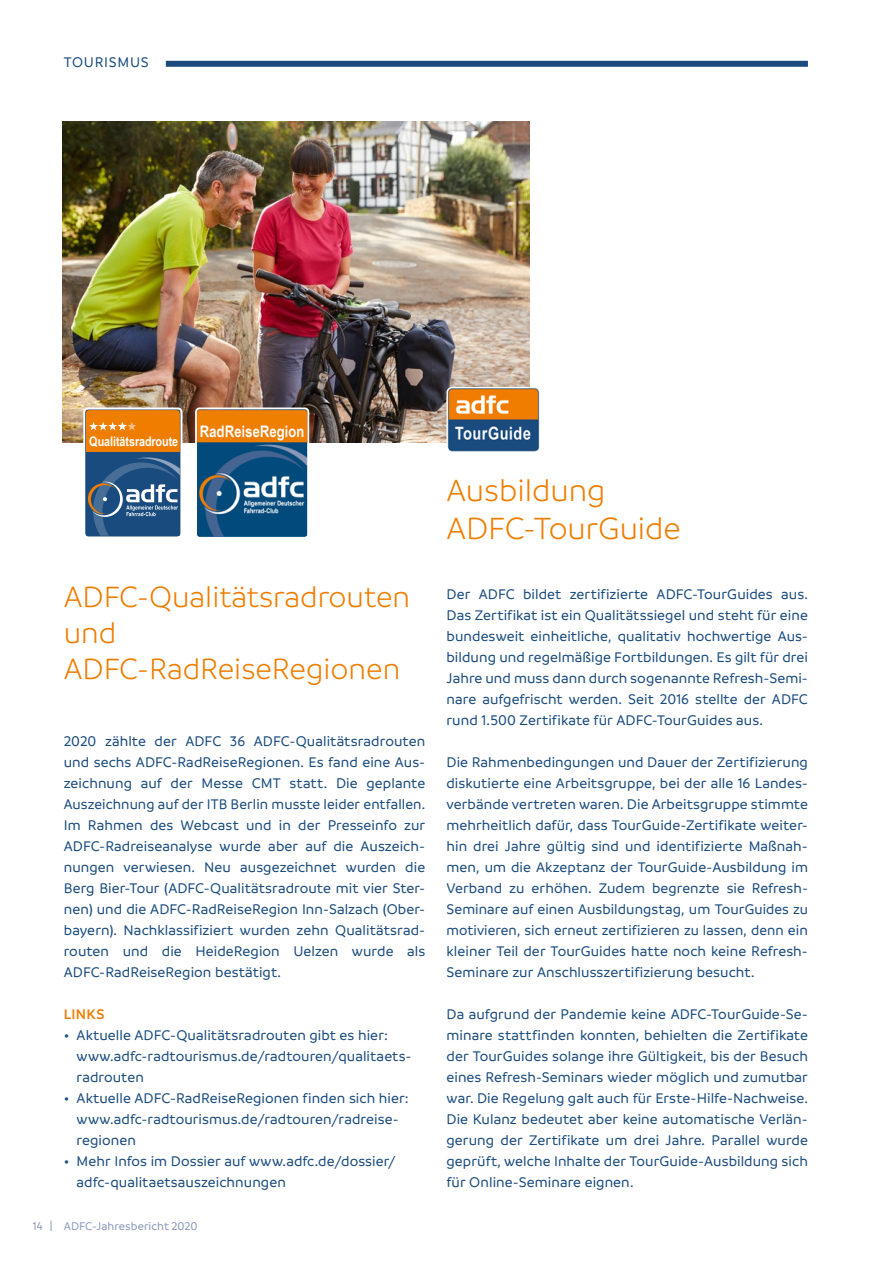
<style>
.page{position:relative;width:893px;height:1263px;background:#fff}
.page>*{position:absolute;margin:0;border:0;box-sizing:border-box;transform-origin:0 0}
.t1{font:300 33px/37.5px "Branding";color:#ef7d00}
.t2{font:300 31.5px/36px "Branding";color:#ef7d00}
.t3{font:500 15px/21px "Branding";letter-spacing:.005em;color:#1a4b7e;text-align:justify}
.t4{font:500 15px "Branding";letter-spacing:.05em;color:#1a4b7e}
.t5{font:600 15px "Branding";letter-spacing:.025em;color:#ef7d00}
.t6{font:700 13.2px "Arial Narrow";letter-spacing:-.005em;color:#fff}
.t7{font:500 12px "Branding";letter-spacing:.005em;color:#8a98ba}
</style>
<div class="page">
<img style="left:63px;top:121px;width:466px;height:321px">
<svg style="left:86px;top:411px;width:93px;height:125px"></svg>
<div style="left:85px;top:409px;width:96px;height:127px;border:1px solid #1a4b7e;border-radius:4px"></div>
<div style="left:83px;top:407px;width:99px;height:132px;border:2px solid #fff;border-radius:3px"></div>
<img style="left:198px;top:410px;width:108px;height:126px">
<div style="left:195px;top:407px;width:114px;height:132px;border:2px solid #fff;border-radius:3px"></div>
<img style="left:446px;top:387px;width:94px;height:65px">
<div style="left:166px;top:61px;width:642px;height:6px;background:#1a4b7e"></div>
<p class="t4" style="left:64px;top:55px;width:86px">TOURISMUS</p>
<p class="t7" style="left:33px;top:1219px;width:11px">14</p>
<p class="t6" style="left:89px;top:434px;width:90px">Qualitätsradroute</p>
<h2 class="t2" style="left:64px;top:579px;width:348px">ADFC-Qualitätsradrouten und<br>ADFC-RadReiseRegionen</h2>
<p class="t3" style="left:64px;top:731px;width:363px">2020 zählte der ADFC 36 ADFC-Qualitätsradrouten und sechs ADFC-RadReiseRegionen. Es fand eine Aus&shy;zeichnung auf der Messe CMT statt. Die geplante Auszeichnung auf der ITB Berlin musste leider entfallen.<br>Im Rahmen des Webcast und in der Presseinfo zur ADFC-Radreiseanalyse wurde aber auf die Auszeich&shy;nungen verwiesen. Neu ausgezeichnet wurden die Berg Bier-Tour (ADFC-Qualitätsradroute mit vier Ster&shy;nen) und die ADFC-RadReiseRegion Inn-Salzach (Ober&shy;bayern). Nachklassifiziert wurden zehn Qualitätsrad&shy;routen und die HeideRegion Uelzen wurde als ADFC-RadReiseRegion bestätigt.</p>
<p class="t5" style="left:64px;top:1006px;width:42px">LINKS</p>
<p class="t3" style="left:77px;top:1025px;width:337px;text-align:left;text-indent:-13px">• Aktuelle ADFC-Qualitätsradrouten gibt es hier: www.adfc-radtourismus.de/radtouren/qualitaets&shy;radrouten</p>
<p class="t3" style="left:77px;top:1088px;width:334px;text-align:left;text-indent:-13px">• Aktuelle ADFC-RadReiseRegionen finden sich hier: www.adfc-radtourismus.de/radtouren/radreise&shy;regionen</p>
<p class="t3" style="left:77px;top:1151px;width:321px;text-indent:-13px">• Mehr Infos im Dossier auf www.adfc.de/dossier/ adfc-qualitaetsauszeichnungen</p>
<p class="t7" style="left:64px;top:1219px;width:135px">ADFC-Jahresbericht 2020</p>
<h1 class="t1" style="left:446px;top:472px;width:236px">Ausbildung<br>ADFC-TourGuide</h1>
<p class="t3" style="left:446px;top:584px;width:363px">Der ADFC bildet zertifizierte ADFC-TourGuides aus.<br>Das Zertifikat ist ein Qualitätssiegel und steht für eine bundesweit einheitliche, qualitativ hochwertige Aus&shy;bildung und regelmäßige Fortbildungen. Es gilt für drei Jahre und muss dann durch sogenannte Refresh-Semi&shy;nare aufgefrischt werden. Seit 2016 stellte der ADFC rund 1.500 Zertifikate für ADFC-TourGuides aus.</p>
<p class="t3" style="left:446px;top:752px;width:363px">Die Rahmenbedingungen und Dauer der Zertifizierung diskutierte eine Arbeitsgruppe, bei der alle 16 Landes&shy;verbände vertreten waren. Die Arbeitsgruppe stimmte mehrheitlich dafür, dass TourGuide-Zertifikate weiter&shy;hin drei Jahre gültig sind und identifizierte Maßnah&shy;men, um die Akzeptanz der TourGuide-Ausbildung im Verband zu erhöhen. Zudem begrenzte sie Refresh-Seminare auf einen Ausbildungstag, um TourGuides zu motivieren, sich erneut zertifizieren zu lassen, denn ein kleiner Teil der TourGuides hatte noch keine Refresh-Seminare zur Anschlusszertifizierung besucht.</p>
<p class="t3" style="left:446px;top:1004px;width:363px">Da aufgrund der Pandemie keine ADFC-TourGuide-Se&shy;minare stattfinden konnten, behielten die Zertifikate der TourGuides solange ihre Gültigkeit, bis der Besuch eines Refresh-Seminars wieder möglich und zumutbar war. Die Regelung galt auch für Erste-Hilfe-Nachweise.<br>Die Kulanz bedeutet aber keine automatische Verlän&shy;gerung der Zertifikate um drei Jahre. Parallel wurde geprüft, welche Inhalte der TourGuide-Ausbildung sich für Online-Seminare eignen.</p>
</div>
